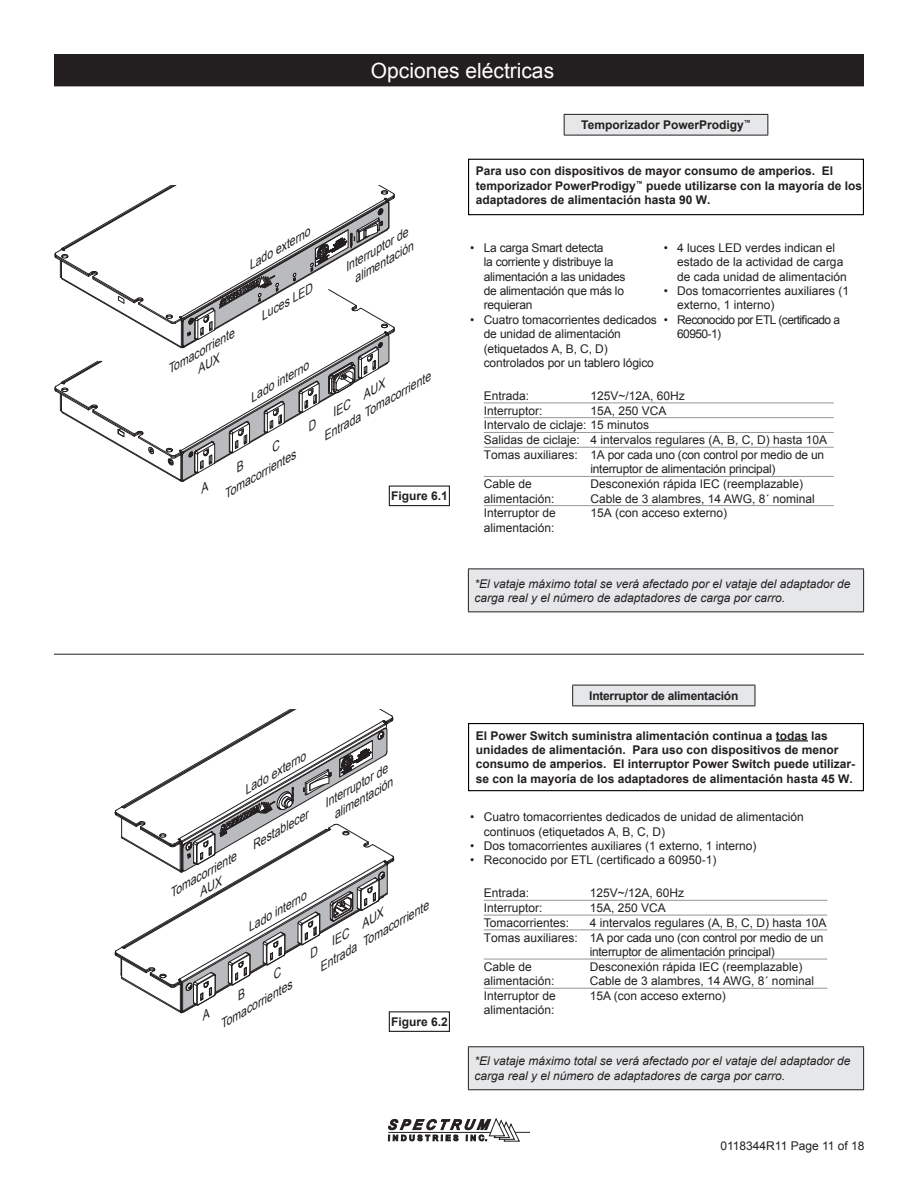
<style>
.page{position:relative;width:918px;height:1188px;background:#fff}
.page>*{position:absolute;margin:0;border:0;box-sizing:border-box;transform-origin:0 0}
.t1{font:21px "Arial";color:#fff}
.Bulleted_list{font:12px/14.4px "Arial";color:#231f20}
.Bulleted_list-2{font:700 12px/14.4px "Arial";color:#231f20}
.Bulleted_list-3{font:12px/14.4px "Arial";letter-spacing:-.02em;color:#231f20}
.t2{font:italic 12px/14.4px "Arial";color:#231f20;text-align:center}
.t3{font:italic 12px/14.4px "Arial";color:#231f20}
.Arial{font:12px "Arial";color:#231f20}
.Bulleted_list-4{font:12px/14.4px "Arial";letter-spacing:-.05em;color:#231f20}
.Bulleted_list-5{font:700 12px "Arial";letter-spacing:-.02em;color:#231f20}
</style>
<div class="page">
<svg style="left:388px;top:1118px;width:142px;height:24px"></svg>
<div style="left:55px;top:55px;width:809px;height:31px;background:#231f20"></div>
<hr style="left:54px;top:55px;width:1px;height:30px;background:#231f20">
<hr style="left:54px;top:54px;width:810px;height:1px;background:#231f20">
<hr style="left:54px;top:85px;width:810px;height:1px;background:#231f20">
<hr style="left:54px;top:654px;width:810px;height:1px;background:#231f20">
<hr style="left:776px;top:740px;width:32px;height:2px;background:#231f20">
<div style="left:468px;top:723px;width:396px;height:68px;border:1px solid #000"></div>
<div style="left:564px;top:114px;width:204px;height:21px;background:#e6e7e9"></div>
<hr style="left:564px;top:114px;width:204px;height:1px;background:#231f20">
<svg style="left:564px;top:115px;width:1px;height:20px"></svg>
<hr style="left:564px;top:135px;width:204px;height:1px;background:#231f20">
<svg style="left:767px;top:115px;width:1px;height:20px"></svg>
<hr style="left:484px;top:403px;width:106px;height:1px;background:#939598">
<hr style="left:590px;top:403px;width:244px;height:1px;background:#939598">
<hr style="left:484px;top:417px;width:106px;height:1px;background:#939598">
<hr style="left:590px;top:417px;width:244px;height:1px;background:#939598">
<hr style="left:484px;top:432px;width:106px;height:1px;background:#939598">
<hr style="left:590px;top:432px;width:244px;height:1px;background:#939598">
<hr style="left:484px;top:447px;width:106px;height:1px;background:#939598">
<hr style="left:590px;top:447px;width:244px;height:1px;background:#939598">
<hr style="left:484px;top:476px;width:106px;height:1px;background:#939598">
<hr style="left:590px;top:476px;width:244px;height:1px;background:#939598">
<hr style="left:484px;top:505px;width:106px;height:1px;background:#939598">
<hr style="left:590px;top:505px;width:244px;height:1px;background:#939598">
<div style="left:468px;top:159px;width:396px;height:56px;border:1px solid #000"></div>
<hr style="left:484px;top:900px;width:106px;height:1px;background:#939598">
<hr style="left:590px;top:900px;width:237px;height:1px;background:#939598">
<hr style="left:484px;top:915px;width:106px;height:1px;background:#939598">
<hr style="left:590px;top:915px;width:237px;height:1px;background:#939598">
<hr style="left:484px;top:929px;width:106px;height:1px;background:#939598">
<hr style="left:590px;top:929px;width:237px;height:1px;background:#939598">
<hr style="left:484px;top:959px;width:106px;height:1px;background:#939598">
<hr style="left:590px;top:959px;width:237px;height:1px;background:#939598">
<hr style="left:484px;top:988px;width:106px;height:1px;background:#939598">
<hr style="left:590px;top:988px;width:237px;height:1px;background:#939598">
<div style="left:468px;top:569px;width:396px;height:43px;background:#e6e7e9"></div>
<hr style="left:468px;top:568px;width:396px;height:1px;background:#231f20">
<hr style="left:468px;top:569px;width:1px;height:42px;background:#231f20">
<hr style="left:468px;top:611px;width:396px;height:1px;background:#231f20">
<hr style="left:863px;top:569px;width:1px;height:42px;background:#231f20">
<div style="left:468px;top:1047px;width:396px;height:43px;background:#e6e7e9"></div>
<hr style="left:468px;top:1046px;width:396px;height:1px;background:#231f20">
<hr style="left:468px;top:1047px;width:1px;height:42px;background:#231f20">
<hr style="left:468px;top:1089px;width:396px;height:1px;background:#231f20">
<hr style="left:863px;top:1047px;width:1px;height:42px;background:#231f20">
<div style="left:389px;top:486px;width:61px;height:20px;border:1px solid #231f20"></div>
<div style="left:389px;top:1011px;width:61px;height:21px;border:1px solid #231f20"></div>
<div style="left:573px;top:685px;width:182px;height:21px;background:#e6e7e9"></div>
<hr style="left:572px;top:685px;width:183px;height:1px;background:#231f20">
<svg style="left:572px;top:685px;width:1px;height:21px"></svg>
<hr style="left:572px;top:706px;width:183px;height:1px;background:#231f20">
<svg style="left:755px;top:685px;width:1px;height:21px"></svg>
<svg style="left:54px;top:186px;width:341px;height:308px"></svg>
<svg style="left:114px;top:709px;width:281px;height:312px"></svg>
<p class="t1" style="left:371px;top:57px;width:185px">Opciones eléctricas</p>
<p class="t2" style="left:244px;top:260px;width:72px;rotate:-30deg">Lado externo</p>
<p class="t2" style="left:163px;top:365px;width:78px;rotate:-30deg">Tomacorriente<br>AUX</p>
<p class="t2" style="left:257px;top:311px;width:60px;rotate:-30deg">Luces LED</p>
<p class="t2" style="left:246px;top:393px;width:68px;rotate:-30deg">Lado interno</p>
<p class="t2" style="left:220px;top:489px;width:84px;rotate:-30deg">Tomacorrientes</p>
<p class="t2" style="left:341px;top:262px;width:74px;text-align:left;rotate:-30deg">Interruptor de alimentación</p>
<p class="t2" style="left:319px;top:431px;width:124px;rotate:-30deg">Entrada Tomacorriente</p>
<p class="Bulleted_list-2" style="left:391px;top:489px;width:58px">Figure 6.1</p>
<p class="Bulleted_list-2" style="left:581px;top:118px;width:171px">Temporizador PowerProdigy<sup>™</sup></p>
<p class="Bulleted_list-2" style="left:476px;top:164px;width:388px">Para uso con dispositivos de mayor consumo de amperios. El temporizador PowerProdigy<sup>™</sup> puede utilizarse con la mayoría de los adaptadores de alimentación hasta 90 W.</p>
<p class="Bulleted_list-3" style="left:484px;top:240px;width:143px;text-indent:-14px">• La carga Smart detecta<br>la corriente y distribuye la alimentación a las unidades de alimentación que más lo requieran</p>
<p class="Bulleted_list" style="left:484px;top:312px;width:175px;text-indent:-14px">• Cuatro tomacorrientes dedicados de unidad de alimentación (etiquetados A, B, C, D) controlados por un tablero lógico</p>
<p class="Bulleted_list" style="left:677px;top:240px;width:171px;text-indent:-14px">• 4 luces LED verdes indican el estado de la actividad de carga de cada unidad de alimentación</p>
<p class="Bulleted_list" style="left:677px;top:284px;width:174px;text-indent:-14px">• Dos tomacorrientes auxiliares (1 externo, 1 interno)</p>
<p class="Bulleted_list-4" style="left:677px;top:312px;width:164px;text-indent:-14px">• Reconocido por ETL (certificado a<br>60950-1)</p>
<p class="Bulleted_list" style="left:484px;top:389px;width:47px">Entrada:</p>
<p class="Arial" style="left:590px;top:388px;width:96px">125V~/12A, 60Hz</p>
<p class="Bulleted_list" style="left:484px;top:403px;width:60px">Interruptor:</p>
<p class="Arial" style="left:590px;top:403px;width:78px">15A, 250 VCA</p>
<p class="Bulleted_list" style="left:484px;top:418px;width:167px">Intervalo de ciclaje: 15 minutos</p>
<p class="Bulleted_list" style="left:484px;top:433px;width:98px">Salidas de ciclaje:</p>
<p class="Bulleted_list" style="left:590px;top:433px;width:238px">4 intervalos regulares (A, B, C, D) hasta 10A</p>
<p class="Bulleted_list" style="left:484px;top:448px;width:96px">Tomas auxiliares:</p>
<p class="Bulleted_list-3" style="left:590px;top:448px;width:235px">1A por cada uno (con control por medio de un interruptor de alimentación principal)</p>
<p class="Bulleted_list" style="left:484px;top:477px;width:72px">Cable de alimentación:</p>
<p class="Bulleted_list" style="left:590px;top:477px;width:214px">Desconexión rápida IEC (reemplazable)</p>
<p class="Bulleted_list" style="left:590px;top:491px;width:226px">Cable de 3 alambres, 14 AWG, 8´ nominal</p>
<p class="Bulleted_list" style="left:484px;top:506px;width:74px">Interruptor de alimentación:</p>
<p class="Bulleted_list" style="left:590px;top:506px;width:138px">15A (con acceso externo)</p>
<p class="t3" style="left:474px;top:576px;width:378px">*El vataje máximo total se verá afectado por el vataje del adaptador de carga real y el número de adaptadores de carga por carro.</p>
<p class="t2" style="left:240px;top:785px;width:72px;rotate:-30deg">Lado externo</p>
<p class="t2" style="left:166px;top:888px;width:78px;rotate:-30deg">Tomacorriente<br>AUX</p>
<p class="t2" style="left:248px;top:840px;width:66px;rotate:-30deg">Restablecer</p>
<p class="t2" style="left:243px;top:922px;width:68px;rotate:-30deg">Lado interno</p>
<p class="t2" style="left:216px;top:1019px;width:84px;rotate:-30deg">Tomacorrientes</p>
<p class="t2" style="left:320px;top:798px;width:74px;text-align:left;rotate:-30deg">Interruptor de alimentación</p>
<p class="t2" style="left:358px;top:937px;width:78px;rotate:-30deg">Tomacorriente</p>
<p class="t2" style="left:315px;top:962px;width:44px;rotate:-30deg">Entrada</p>
<p class="Bulleted_list-2" style="left:391px;top:1015px;width:58px">Figure 6.2</p>
<p class="Bulleted_list-5" style="left:589px;top:688px;width:151px">Interruptor de alimentación</p>
<p class="Bulleted_list-2" style="left:476px;top:729px;width:381px">El Power Switch suministra alimentación continua a todas las unidades de alimentación. Para uso con dispositivos de menor consumo de amperios. El interruptor Power Switch puede utilizar&shy;se con la mayoría de los adaptadores de alimentación hasta 45 W.</p>
<p class="Bulleted_list" style="left:484px;top:810px;width:322px;text-indent:-14px">• Cuatro tomacorrientes dedicados de unidad de alimentación continuos (etiquetados A, B, C, D)</p>
<p class="Bulleted_list" style="left:470px;top:839px;width:288px">• Dos tomacorrientes auxiliares (1 externo, 1 interno)</p>
<p class="Bulleted_list" style="left:470px;top:853px;width:248px">• Reconocido por ETL (certificado a 60950-1)</p>
<p class="Bulleted_list" style="left:484px;top:886px;width:47px">Entrada:</p>
<p class="Arial" style="left:590px;top:885px;width:96px">125V~/12A, 60Hz</p>
<p class="Bulleted_list" style="left:484px;top:901px;width:60px">Interruptor:</p>
<p class="Arial" style="left:590px;top:900px;width:78px">15A, 250 VCA</p>
<p class="Bulleted_list" style="left:484px;top:916px;width:87px">Tomacorrientes:</p>
<p class="Bulleted_list" style="left:590px;top:916px;width:238px">4 intervalos regulares (A, B, C, D) hasta 10A</p>
<p class="Bulleted_list" style="left:484px;top:930px;width:96px">Tomas auxiliares:</p>
<p class="Bulleted_list-3" style="left:590px;top:930px;width:235px">1A por cada uno (con control por medio de un interruptor de alimentación principal)</p>
<p class="Bulleted_list" style="left:484px;top:960px;width:72px">Cable de alimentación:</p>
<p class="Bulleted_list" style="left:590px;top:960px;width:214px">Desconexión rápida IEC (reemplazable)</p>
<p class="Bulleted_list" style="left:590px;top:974px;width:226px">Cable de 3 alambres, 14 AWG, 8´ nominal</p>
<p class="Bulleted_list" style="left:484px;top:989px;width:74px">Interruptor de alimentación:</p>
<p class="Bulleted_list" style="left:590px;top:989px;width:138px">15A (con acceso externo)</p>
<p class="t3" style="left:474px;top:1054px;width:378px">*El vataje máximo total se verá afectado por el vataje del adaptador de carga real y el número de adaptadores de carga por carro.</p>
<p class="Bulleted_list" style="left:720px;top:1139px;width:146px">0118344R11 Page 11 of 18</p>
</div>
